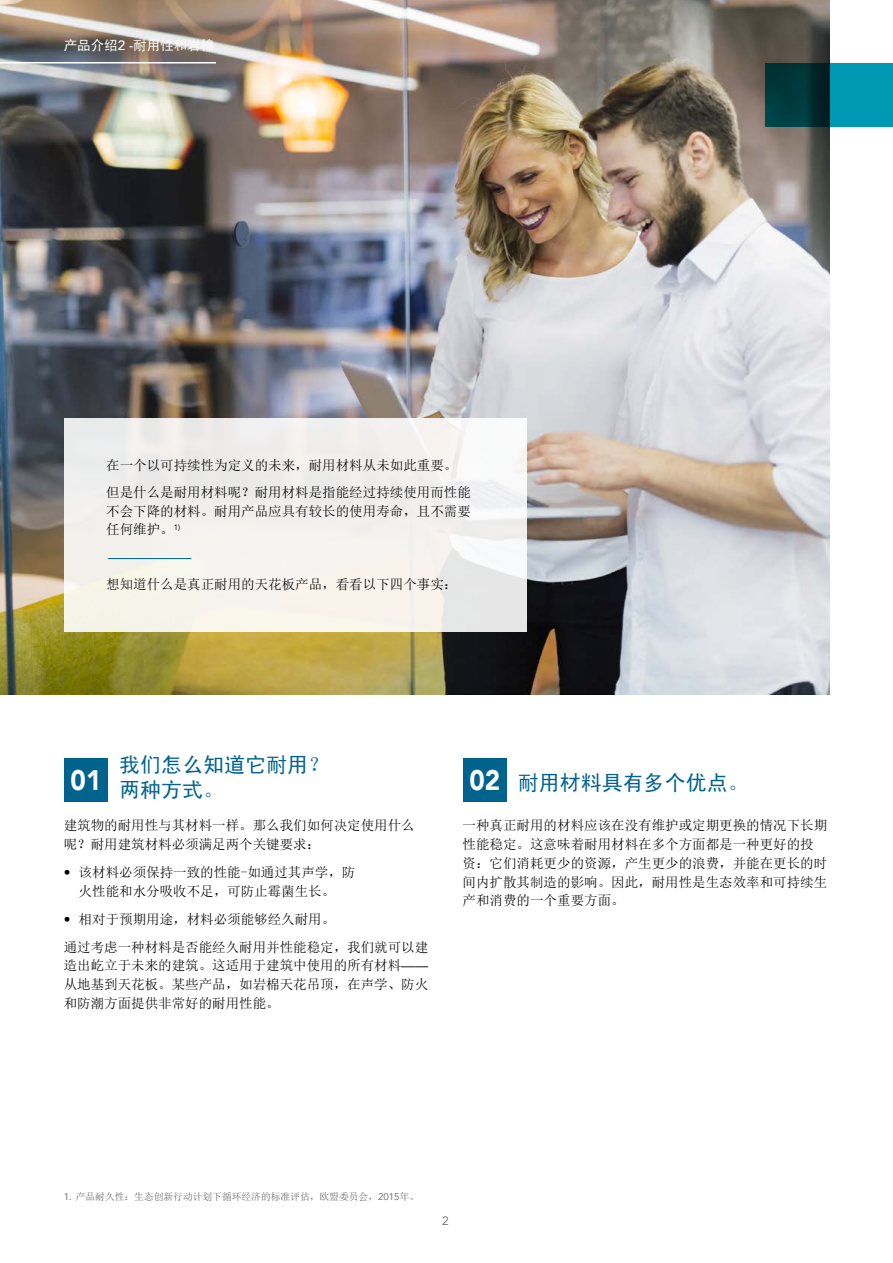
<style>
.page{position:relative;width:893px;height:1263px;background:#fff}
.page>*{position:absolute;margin:0;border:0;box-sizing:border-box;transform-origin:0 0}
.t1{font:900 28.2px "Avenir";color:#fff;scale:.92 1}
.t2{font:21px/25.2px "Sim Hei";color:#00638e}
.t3{font:13.5px/18.8px "Sim Sun";color:#000}
.t4{font:13.5px "Sim Hei";color:#fff}
.t5{font:12px "Avenir";color:#646363}
.t6{font:9.75px "Sim Sun";color:#646363}
.s1{font-family:"Avenir";font-weight:500}
.s2{font-family:"Avenir"}
</style>
<div class="page">
<img style="left:0;top:0;width:829px;height:695px">
<svg style="left:765px;top:63px;width:128px;height:63px;background:#006372"></svg>
<div style="left:64px;top:418px;width:462px;height:213px;background:linear-gradient(to right,#f2f0eb,#f3f1f0)"></div>
<hr style="left:108px;top:558px;width:83px;height:1px;background:#00638e">
<hr style="left:0;top:62px;width:216px;height:2px;background:#fff">
<div style="left:64px;top:758px;width:44px;height:44px;background:#00638e"></div>
<div style="left:463px;top:758px;width:44px;height:44px;background:#00638e"></div>
<p class="t4" style="left:64px;top:39px;width:152px">产品介绍<span class="s1">2 -</span>耐用性和岩棉</p>
<p class="t3" style="left:106px;top:451px;width:366px;line-height:27.3px">在一个以可持续性为定义的未来，耐用材料从未如此重要。但是什么是耐用材料呢？耐用材料是指能经过持续使用而性能</p>
<p class="t3" style="left:106px;top:501px;width:366px">不会下降的材料。耐用产品应具有较长的使用寿命，且不需要任何维护。<sup>1)</sup></p>
<p class="t3" style="left:106px;top:575px;width:352px">想知道什么是真正耐用的天花板产品，看看以下四个事实：</p>
<h2 class="t2" style="left:119px;top:752px;width:211px">我们怎么知道它耐用？两种方式。</h2>
<p class="t3" style="left:64px;top:816px;width:353px">建筑物的耐用性与其材料一样。那么我们如何决定使用什么呢？耐用建筑材料必须满足两个关键要求：</p>
<p class="t3" style="left:64px;top:862px;width:293px;line-height:19.5px;text-align:center"><span class="s2">•</span> 该材料必须保持一致的性能-如通过其声学，防火性能和水分吸收不足，可防止霉菌生长。</p>
<p class="t3" style="left:64px;top:906px;width:366px;line-height:27.3px"><span class="s2">•</span> 相对于预期用途，材料必须能够经久耐用。<br>通过考虑一种材料是否能经久耐用并性能稳定，我们就可以建</p>
<p class="t3" style="left:64px;top:956px;width:366px;text-align:justify">造出屹立于未来的建筑。这适用于建筑中使用的所有材料<span class="s2">——</span>从地基到天花板。某些产品，如岩棉天花吊顶，在声学、防火和防潮方面提供非常好的耐用性能。</p>
<h1 class="t1" style="left:71px;top:756px;width:35px">01</h1>
<h1 class="t1" style="left:469px;top:756px;width:35px">02</h1>
<h2 class="t2" style="left:518px;top:770px;width:232px">耐用材料具有多个优点。</h2>
<p class="t3" style="left:463px;top:816px;width:366px">一种真正耐用的材料应该在没有维护或定期更换的情况下长期性能稳定。这意味着耐用材料在多个方面都是一种更好的投资：它们消耗更少的资源，产生更少的浪费，并能在更长的时间内扩散其制造的影响。因此，耐用性是生态效率和可持续生产和消费的一个重要方面。</p>
<p class="t6" style="left:64px;top:1191px;width:357px"><span class="s2">1.</span> 产品耐久性：生态创新行动计划下循环经济的标准评估，欧盟委员会，<span class="s2">2015</span>年。</p>
<p class="t5" style="left:442px;top:1213px;width:8px">2</p>
</div>
